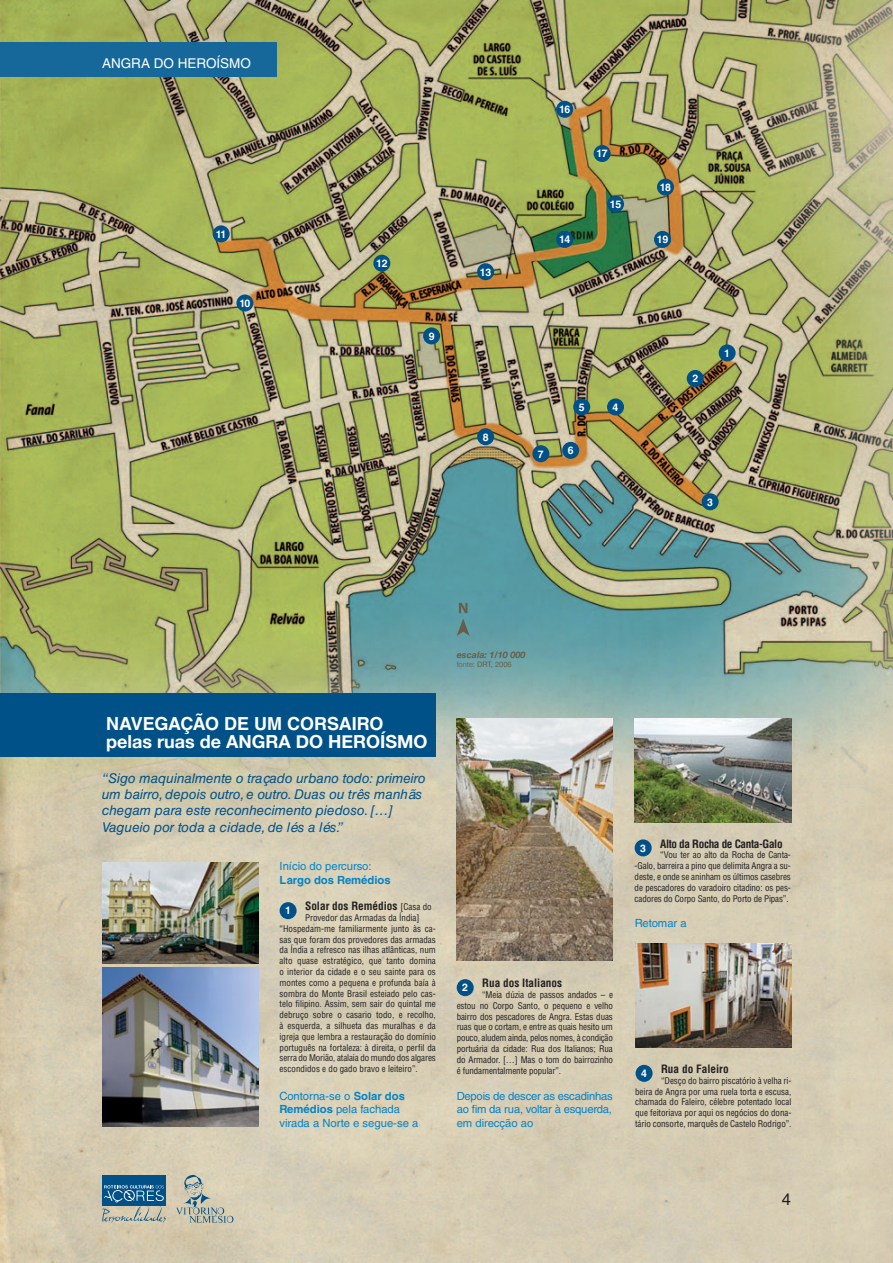
<style>
.page{position:relative;width:893px;height:1263px;background:#fff}
.page>*{position:absolute;margin:0;border:0;box-sizing:border-box;transform-origin:0 0}
.t1{font:700 18px "Helvetica Neue";color:#fff}
.t2{font:700 18px "Helvetica LT Std";color:#fff}
.t3{font:16.5px "Helvetica LT Std";color:#231f20}
.t4{font:italic 13.5px/16.2px "Helvetica LT Std";color:#005187}
.t5{font:13.5px "Helvetica LT Std";color:#fff}
.t6{font:11.25px/13.5px "Helvetica LT Std";color:#0383c7}
.t7{font:700 condensed 11.25px "Helvetica LT Std";color:#231f20}
.t8{font:700 condensed 11.25px "Helvetica LT Std";letter-spacing:-.03em;color:#231f20}
.t9{font:700 11.25px "Helvetica LT Std";color:#0383c7}
.t10{font:700 10.5px "Helvetica LT Std";letter-spacing:-.035em;color:#fff}
.t11{font:condensed 9px/10.8px "Helvetica LT Std";color:#231f20;text-align:justify}
.t12{font:italic 700 9px "Helvetica Neue";color:#685d49}
.t13{font:7.5px "Helvetica Neue";color:#685d49}
.s1{font-weight:400;font-size:9px}
.s2{font-weight:300}
.s3{font-weight:700}
</style>
<div class="page">
<img style="left:0;top:0;width:893px;height:1263px">
<div style="left:102px;top:1175px;width:64px;height:30px;background:#005187"></div>
<svg style="left:102px;top:1185px;width:64px;height:38px"></svg>
<svg style="left:176px;top:1175px;width:57px;height:48px;background:#bcbdad"></svg>
<div style="left:0;top:693px;width:436px;height:64px;background:#005187"></div>
<div style="left:0;top:43px;width:276px;height:34px;background:#16689b"></div>
<img style="left:102px;top:862px;width:156px;height:101px">
<img style="left:102px;top:967px;width:156px;height:160px">
<div style="left:280px;top:902px;width:17px;height:17px;background:#005187;border-radius:50%"></div>
<div style="left:457px;top:979px;width:17px;height:17px;background:#005187;border-radius:50%"></div>
<div style="left:635px;top:839px;width:17px;height:17px;background:#005187;border-radius:50%"></div>
<img style="left:457px;top:718px;width:156px;height:243px">
<img style="left:635px;top:718px;width:156px;height:104px">
<div style="left:636px;top:1065px;width:17px;height:17px;background:#005187;border-radius:50%"></div>
<img style="left:636px;top:943px;width:156px;height:105px">
<div style="left:719px;top:344px;width:17px;height:17px;background:#005187;border-radius:50%"></div>
<div style="left:687px;top:370px;width:17px;height:17px;background:#005187;border-radius:50%"></div>
<div style="left:702px;top:493px;width:17px;height:17px;background:#005187;border-radius:50%"></div>
<div style="left:607px;top:398px;width:17px;height:17px;background:#005187;border-radius:50%"></div>
<div style="left:573px;top:398px;width:17px;height:17px;background:#005187;border-radius:50%"></div>
<div style="left:562px;top:442px;width:17px;height:17px;background:#005187;border-radius:50%"></div>
<div style="left:532px;top:445px;width:17px;height:17px;background:#005187;border-radius:50%"></div>
<div style="left:477px;top:428px;width:17px;height:17px;background:#005187;border-radius:50%"></div>
<div style="left:423px;top:327px;width:17px;height:17px;background:#005187;border-radius:50%"></div>
<div style="left:236px;top:294px;width:17px;height:17px;background:#005187;border-radius:50%"></div>
<div style="left:213px;top:225px;width:17px;height:17px;background:#005187;border-radius:50%"></div>
<div style="left:373px;top:255px;width:17px;height:17px;background:#005187;border-radius:50%"></div>
<div style="left:477px;top:263px;width:17px;height:17px;background:#005187;border-radius:50%"></div>
<div style="left:556px;top:231px;width:17px;height:17px;background:#005187;border-radius:50%"></div>
<div style="left:607px;top:196px;width:17px;height:17px;background:#005187;border-radius:50%"></div>
<div style="left:556px;top:101px;width:17px;height:17px;background:#005187;border-radius:50%"></div>
<div style="left:594px;top:145px;width:17px;height:17px;background:#005187;border-radius:50%"></div>
<div style="left:657px;top:179px;width:17px;height:17px;background:#005187;border-radius:50%"></div>
<div style="left:654px;top:231px;width:17px;height:17px;background:#005187;border-radius:50%"></div>
<svg style="left:457px;top:603px;width:13px;height:33px"></svg>
<h3 class="t5" style="left:102px;top:55px;width:150px">ANGRA DO HEROÍSMO</h3>
<p class="t10" style="left:216px;top:228px;width:12px">11</p>
<p class="t10" style="left:239px;top:297px;width:13px">10</p>
<p class="t10" style="left:376px;top:257px;width:13px">12</p>
<p class="t10" style="left:429px;top:330px;width:7px">9</p>
<p class="t10" style="left:480px;top:265px;width:13px">13</p>
<p class="t10" style="left:483px;top:430px;width:7px">8</p>
<p class="t10" style="left:559px;top:103px;width:13px">16</p>
<p class="t10" style="left:559px;top:233px;width:13px">14</p>
<p class="t10" style="left:596px;top:147px;width:13px">17</p>
<p class="t10" style="left:610px;top:198px;width:13px">15</p>
<p class="t10" style="left:660px;top:181px;width:13px">18</p>
<p class="t10" style="left:657px;top:233px;width:13px">19</p>
<p class="t10" style="left:538px;top:447px;width:7px">7</p>
<p class="t10" style="left:579px;top:401px;width:7px">5</p>
<p class="t10" style="left:613px;top:401px;width:7px">4</p>
<p class="t10" style="left:568px;top:444px;width:7px">6</p>
<p class="t10" style="left:692px;top:372px;width:7px">2</p>
<p class="t10" style="left:724px;top:347px;width:7px">1</p>
<p class="t10" style="left:707px;top:495px;width:7px">3</p>
<h1 class="t2" style="left:106px;top:713px;width:279px">NAVEGAÇÃO DE UM CORSAIRO</h1>
<h1 class="t1" style="left:106px;top:731px;width:323px">pelas ruas de ANGRA DO HEROÍSMO</h1>
<h3 class="t4" style="left:102px;top:770px;width:325px">“Sigo maquinalmente o traçado urbano todo: primeiro um bairro, depois outro, e outro. Duas ou três manhãs chegam para este reconhecimento piedoso. […] Vagueio por toda a cidade, de lés a lés.”</h3>
<p class="t6" style="left:280px;top:859px;width:94px">Início do percurso:</p>
<p class="t9" style="left:280px;top:873px;width:113px">Largo dos Remédios</p>
<p class="t7" style="left:305px;top:899px;width:128px">Solar dos Remédios <span class="s1">[Casa do</span></p>
<p class="t11" style="left:280px;top:912px;width:158px;text-align:left;text-indent:26px">Provedor das Armadas da Índia] “Hospedam-me familiarmente junto às ca&shy;sas que foram dos provedores das armadas da Índia a refresco nas ilhas atlânticas, num alto quase estratégico, que tanto domina o interior da cidade e o seu sainte para os montes como a pequena e profunda baía à sombra do Monte Brasil esteiado pelo cas&shy;telo filipino. Assim, sem sair do quintal me debruço sobre o casario todo, e recolho, à esquerda, a silhueta das muralhas e da igreja que lembra a restauração do domínio português na fortaleza: à direita, o perfil da serra do Morião, atalaia do mundo dos algares escondidos e do gado bravo e leiteiro”.</p>
<p class="t10" style="left:285px;top:904px;width:7px">1</p>
<p class="t12" style="left:457px;top:649px;width:70px">escala: 1/10 000</p>
<p class="t13" style="left:457px;top:660px;width:57px"><span class="s2">fonte:</span> DRT, 2006</p>
<p class="t7" style="left:482px;top:976px;width:81px">Rua dos Italianos</p>
<p class="t11" style="left:457px;top:989px;width:158px;text-indent:26px">“Meia dúzia de passos andados – e estou no Corpo Santo, o pequeno e velho bairro dos pescadores de Angra. Estas duas ruas que o cortam, e entre as quais hesito um pouco, aludem ainda, pelos nomes, à condição portuária da cidade: Rua dos Italianos; Rua do Armador. […] Mas o tom do bairrozinho é fundamentalmente popular”.</p>
<p class="t10" style="left:462px;top:981px;width:7px">2</p>
<p class="t6" style="left:279px;top:1089px;width:140px">Contorna-se o <span class="s3">Solar dos<br>Remédios</span> pela fachada virada a Norte e segue-se a</p>
<p class="t6" style="left:457px;top:1089px;width:158px;text-align:justify">Depois de descer as escadinhas ao fim da rua, voltar à esquerda, em direcção ao</p>
<p class="t8" style="left:660px;top:836px;width:124px">Alto da Rocha de Canta-Galo</p>
<p class="t11" style="left:635px;top:849px;width:158px;text-indent:26px">“Vou ter ao alto da Rocha de Canta--Galo, barreira a pino que delimita Angra a su&shy;deste, e onde se aninham os últimos casebres de pescadores do varadoiro citadino: os pes&shy;cadores do Corpo Santo, do Porto de Pipas”.</p>
<p class="t10" style="left:640px;top:841px;width:7px">3</p>
<p class="t6" style="left:635px;top:916px;width:54px">Retomar a</p>
<p class="t7" style="left:661px;top:1062px;width:69px">Rua do Faleiro</p>
<p class="t11" style="left:635px;top:1075px;width:158px;text-indent:26px">“Desço do bairro piscatório à velha ri&shy;beira de Angra por uma ruela torta e escusa, chamada do Faleiro, célebre potentado local que feitoriava por aqui os negócios do dona&shy;tário consorte, marquês de Castelo Rodrigo”.</p>
<p class="t10" style="left:641px;top:1067px;width:7px">4</p>
<h2 class="t3" style="left:782px;top:1189px;width:11px">4</h2>
</div>
